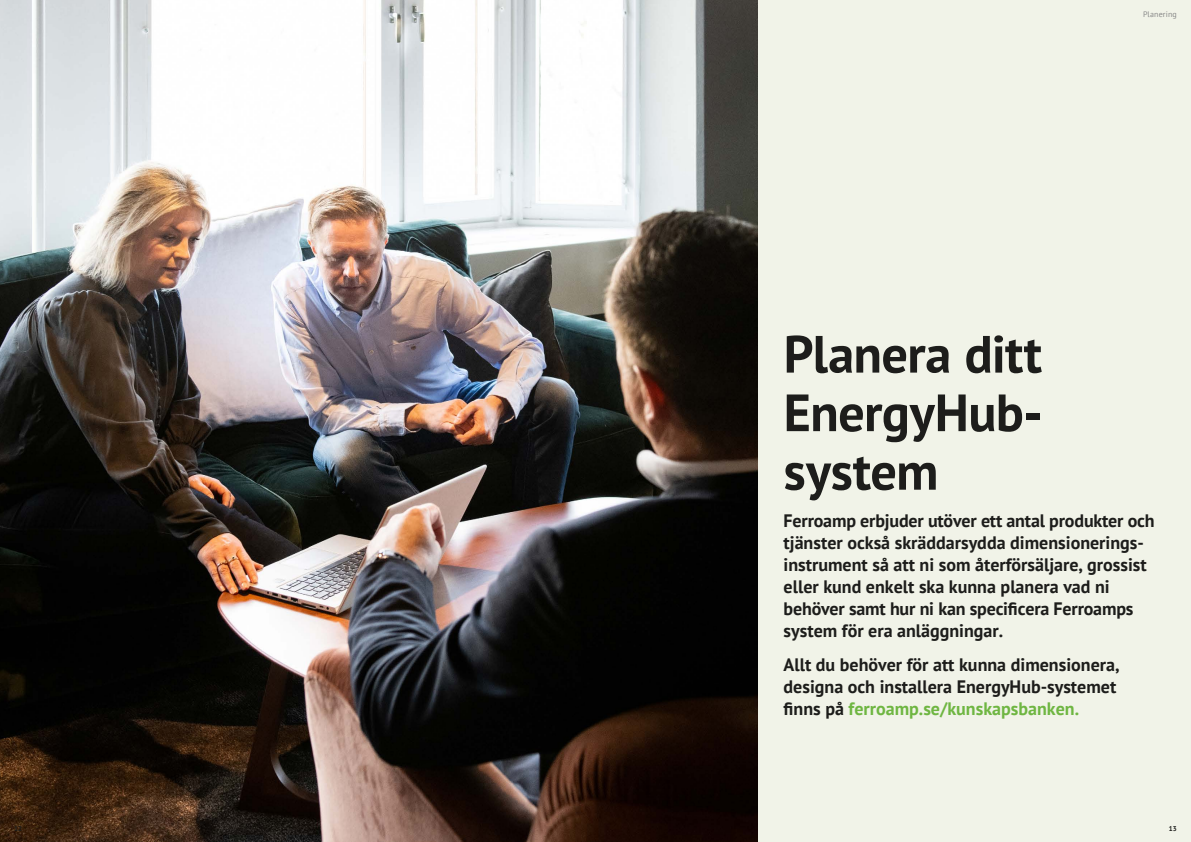
<style>
.page{position:relative;width:1191px;height:842px;background:#fff}
.page>*{position:absolute;margin:0;border:0;box-sizing:border-box;transform-origin:0 0}
.t1{font:700 52.4px/58.5px "PT Sans";letter-spacing:-.01em;color:#1d1d1b;text-align:justify}
.t2{font:700 18px/22px "PT Sans";color:#1d1d1b}
.t3{font:8px "PT Sans";letter-spacing:.015em;color:#878787}
.t4{font:700 7px "PT Sans";color:#1d1d1b}
.s1{color:#6fb642}
</style>
<div class="page">
<div style="left:757px;top:0;width:434px;height:842px;background:#f1f3e8"></div>
<img style="left:0;top:0;width:757px;height:842px">
<p class="t3" style="left:1143px;top:9px;width:35px">Planering</p>
<h1 class="t1" style="left:783px;top:324px;width:260px">Planera ditt EnergyHub&shy;system</h1>
<p class="t2" style="left:783px;top:510px;width:372px">Ferroamp erbjuder utöver ett antal produkter och tjänster också skräddarsydda dimensionerings&shy;instrument så att ni som återförsäljare, grossist eller kund enkelt ska kunna planera vad ni behöver samt hur ni kan specificera Ferroamps system för era anläggningar.</p>
<p class="t2" style="left:783px;top:653px;width:337px">Allt du behöver för att kunna dimensionera, designa och installera EnergyHub-systemet finns på <span class="s1">ferroamp.se/kunskapsbanken.</span></p>
<p class="t4" style="left:14px;top:824px;width:9px">12</p>
<p class="t4" style="left:1168px;top:824px;width:9px">13</p>
</div>
